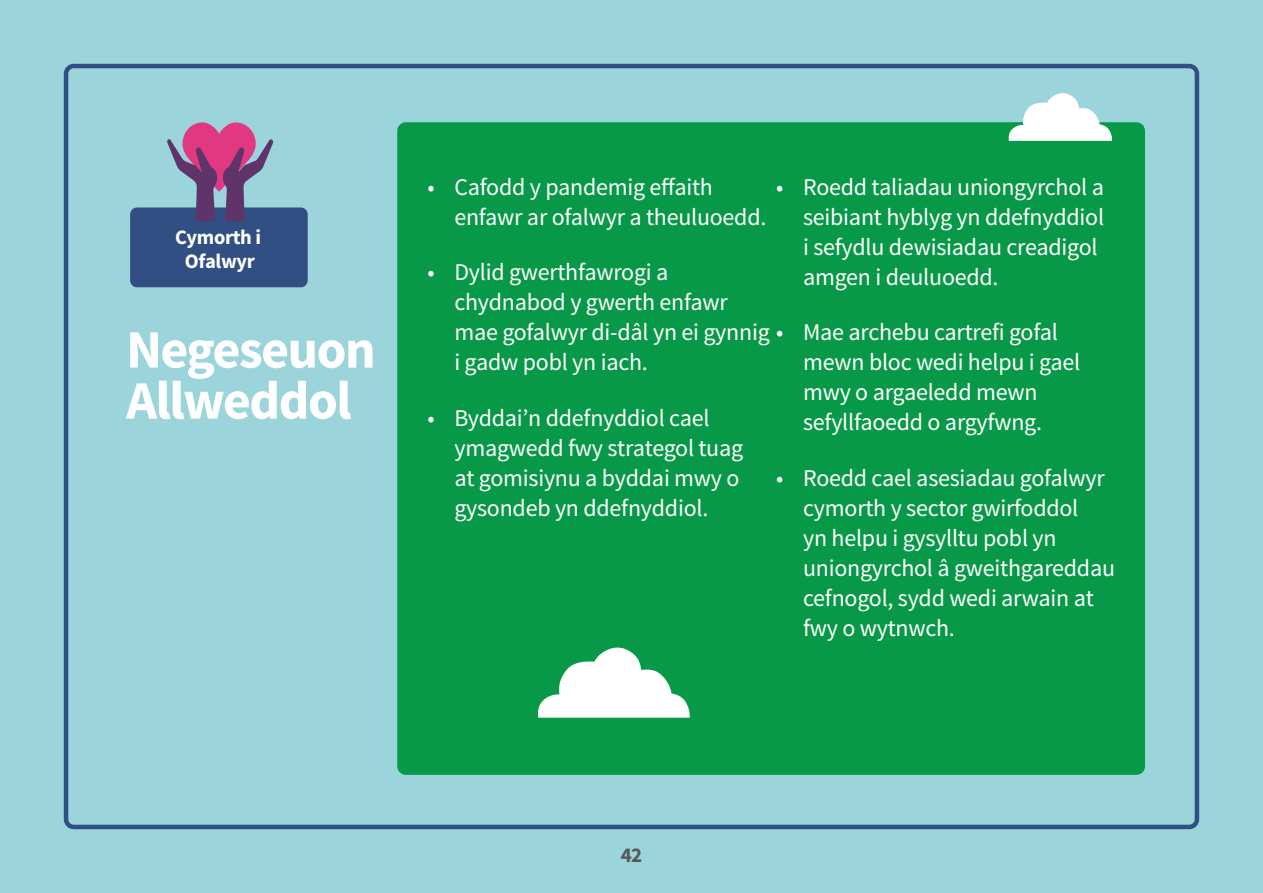
<style>
.page{position:relative;width:1263px;height:893px;background:#9cd4dc}
.page>*{position:absolute;margin:0;border:0;box-sizing:border-box;transform-origin:0 0}
.t1{font:700 54px/51px "Source Sans Pro";letter-spacing:-.03em;color:#fff}
.t2{font:24px/30px "Source Sans Pro";letter-spacing:-.01em;color:#fff}
.t3{font:700 21px "Source Sans Pro";color:#575756}
.t4{font:700 20.4px/24px "Source Sans Pro";letter-spacing:-.02em;color:#fff;text-align:center}
</style>
<div class="page">
<div style="left:130px;top:207px;width:178px;height:80px;background:#314f82;border-radius:7px"></div>
<svg style="left:167px;top:122px;width:107px;height:99px"></svg>
<div style="left:64px;top:64px;width:1135px;height:765px;border:4px solid #304f82;border-radius:8px"></div>
<div style="left:397px;top:122px;width:748px;height:653px;background:#089948;border-radius:9px"></div>
<svg style="left:538px;top:647px;width:152px;height:71px"></svg>
<svg style="left:1008px;top:93px;width:104px;height:48px"></svg>
<p class="t4" style="left:175px;top:226px;width:87px">Cymorth i<br>Ofalwyr</p>
<p class="t1" style="left:126px;top:326px;width:251px">Negeseuon<br>Allweddol</p>
<p class="t2" style="left:454px;top:172px;width:314px;text-indent:-27px">• Cafodd y pandemig effaith enfawr ar ofalwyr a theuluoedd.</p>
<p class="t2" style="left:454px;top:258px;width:605px;text-indent:-27px">• Dylid gwerthfawrogi a<br>chydnabod y gwerth enfawr<br>mae gofalwyr di-dâl yn ei gynnig • Mae archebu cartrefi gofal i gadw pobl yn iach.</p>
<p class="t2" style="left:454px;top:403px;width:290px;text-indent:-27px">• Byddai’n ddefnyddiol cael ymagwedd fwy strategol tuag at gomisiynu a byddai mwy o gysondeb yn ddefnyddiol.</p>
<p class="t2" style="left:803px;top:172px;width:303px;text-indent:-27px">• Roedd taliadau uniongyrchol a seibiant hyblyg yn ddefnyddiol i sefydlu dewisiadau creadigol amgen i deuluoedd.</p>
<p class="t2" style="left:803px;top:348px;width:279px">mewn bloc wedi helpu i gael mwy o argaeledd mewn sefyllfaoedd o argyfwng.</p>
<p class="t2" style="left:803px;top:463px;width:313px;text-indent:-27px">• Roedd cael asesiadau gofalwyr cymorth y sector gwirfoddol<br>yn helpu i gysylltu pobl yn uniongyrchol â gweithgareddau cefnogol, sydd wedi arwain at fwy o wytnwch.</p>
<p class="t3" style="left:621px;top:841px;width:23px">42</p>
</div>
